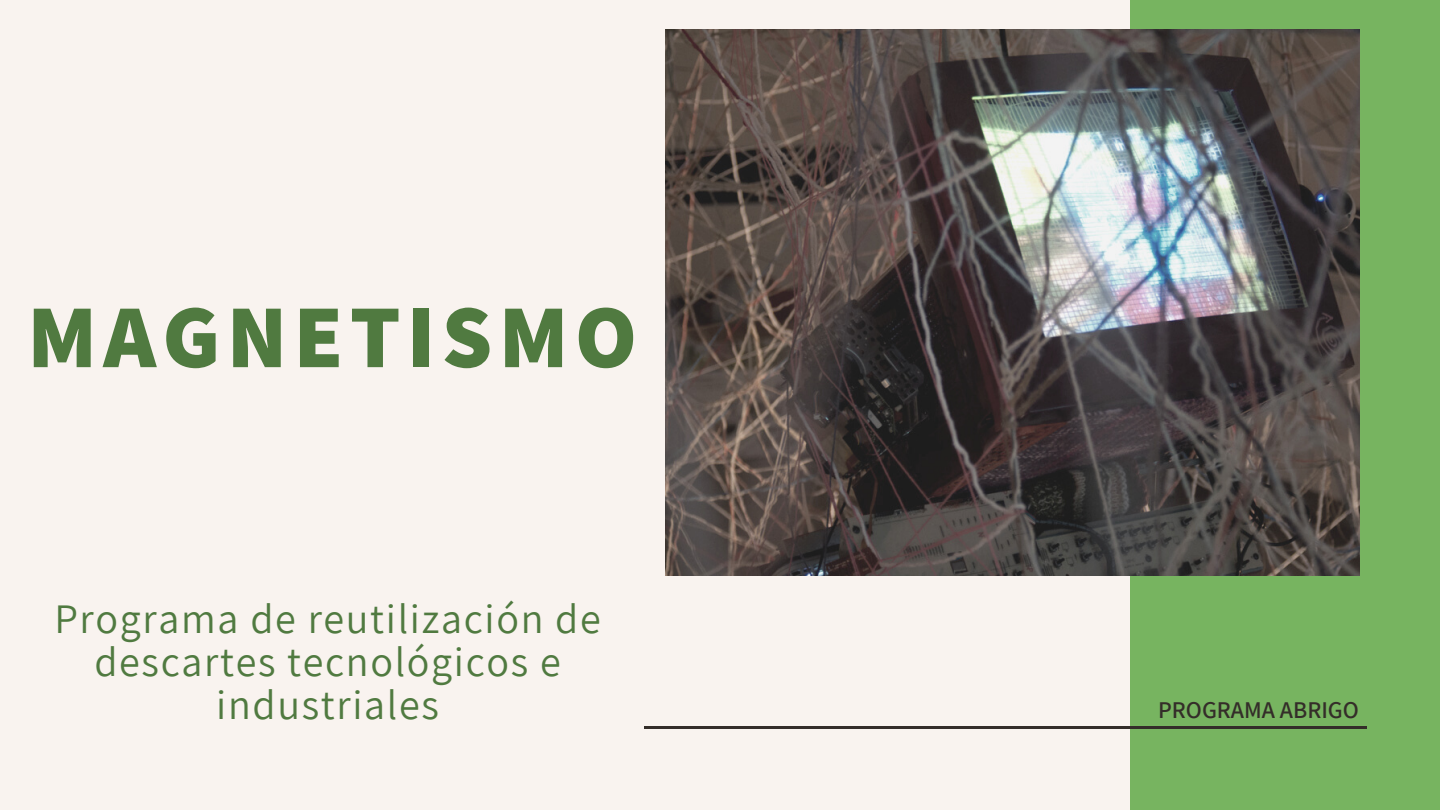
<style>
.page{position:relative;width:1440px;height:810px;background:#f9f3ef}
.page>*{position:absolute;margin:0;border:0;box-sizing:border-box;transform-origin:0 0}
.t1{font:800 90px "Assistant";letter-spacing:.07em;color:#507a40}
.t2{font:42px/43.2px "Assistant";letter-spacing:.04em;color:#507a40;text-align:center}
.t3{font:600 24px "Assistant";color:#342d29}
</style>
<div class="page">
<div style="left:1130px;top:0;width:310px;height:810px;background:#77b460"></div>
<img style="left:666px;top:30px;width:693px;height:546px">
<hr style="left:644px;top:727px;width:723px;height:2px;background:#342d29">
<h1 class="t1" style="left:27px;top:275px;width:611px">MAGNETISMO</h1>
<p class="t2" style="left:54px;top:596px;width:548px">Programa de reutilización de descartes tecnológicos e industriales</p>
<p class="t3" style="left:1158px;top:693px;width:202px">PROGRAMA ABRIGO</p>
</div>
